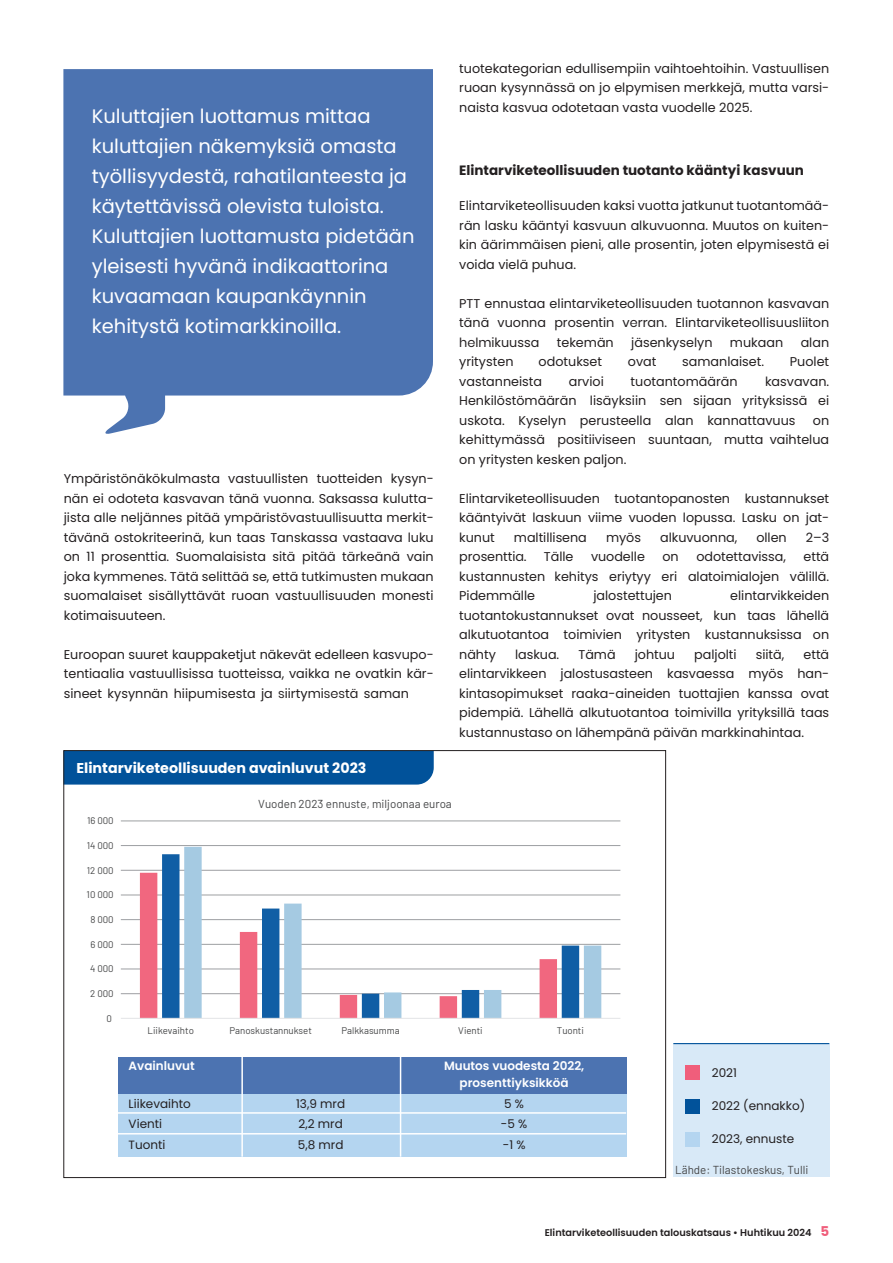
<style>
.page{position:relative;width:893px;height:1263px;background:#fff}
.page>*{position:absolute;margin:0;border:0;box-sizing:border-box;transform-origin:0 0}
.t1{font:19.5px/30px "Poppins";color:#fff}
.t2{font:700 14.25px "Poppins";color:#fff}
.t3{font:700 13.5px "Poppins";color:#231f20}
.t4{font:12.75px/19.5px "Poppins";color:#231f20;text-align:justify}
.t5{font:12px "Poppins";color:#231f20}
.t6{font:600 12px/16.5px "Poppins";color:#fff;text-align:center}
.t7{font:11.55px "Barlow";color:#454647}
.t8{font:600 9.75px "Poppins";color:#231f20}
.t9{font:9.6px "Barlow";color:#454647}
.s1{font-weight:700;font-size:13.5px;color:#f05e7b}
</style>
<div class="page">
<div style="left:118px;top:1056px;width:508px;height:38px;background:#4c73b1"></div>
<div style="left:118px;top:1094px;width:508px;height:63px;background:#b4d5f0"></div>
<hr style="left:118px;top:1112px;width:508px;height:2px;background:#fff">
<hr style="left:118px;top:1133px;width:508px;height:1px;background:#fff">
<div style="left:65px;top:752px;width:369px;height:32px;background:#01529a"></div>
<div style="left:673px;top:1043px;width:156px;height:134px;background:#d8e9f7"></div>
<hr style="left:673px;top:1043px;width:156px;height:1px;background:#01529a">
<div style="left:685px;top:1065px;width:15px;height:15px;background:#f05e7b"></div>
<div style="left:685px;top:1099px;width:15px;height:15px;background:#01529a"></div>
<div style="left:685px;top:1133px;width:15px;height:14px;background:#b4d5f0"></div>
<hr style="left:241px;top:1056px;width:2px;height:101px;background:#fff">
<hr style="left:400px;top:1056px;width:1px;height:101px;background:#fff">
<div style="left:63px;top:69px;width:370px;height:326px;background:#4c73b1"></div>
<svg style="left:104px;top:386px;width:61px;height:48px"></svg>
<hr style="left:121px;top:993px;width:499px;height:1px;background:#9d9fa2">
<hr style="left:121px;top:969px;width:499px;height:1px;background:#9d9fa2">
<hr style="left:121px;top:944px;width:499px;height:1px;background:#9d9fa2">
<hr style="left:121px;top:919px;width:499px;height:1px;background:#9d9fa2">
<hr style="left:121px;top:895px;width:499px;height:1px;background:#9d9fa2">
<hr style="left:121px;top:870px;width:499px;height:1px;background:#9d9fa2">
<hr style="left:121px;top:845px;width:499px;height:1px;background:#9d9fa2">
<hr style="left:121px;top:821px;width:499px;height:1px;background:#9d9fa2">
<svg style="left:140px;top:873px;width:22px;height:145px;fill:#f1677f"></svg>
<svg style="left:162px;top:854px;width:22px;height:164px;fill:#105ea5"></svg>
<svg style="left:184px;top:847px;width:417px;height:171px"></svg>
<hr style="left:121px;top:1018px;width:499px;height:1px;background:#e3e4e6">
<p class="t1" style="left:92px;top:101px;width:324px">Kuluttajien luottamus mittaa kuluttajien näkemyksiä omasta työllisyydestä, rahatilanteesta ja käytettävissä olevista tuloista.<br>Kuluttajien luottamusta pidetään yleisesti hyvänä indikaattorina kuvaamaan kaupankäynnin kehitystä kotimarkkinoilla.</p>
<p class="t4" style="left:64px;top:469px;width:371px">Ympäristönäkökulmasta vastuullisten tuotteiden kysyn&shy;nän ei odoteta kasvavan tänä vuonna. Saksassa kulutta&shy;jista alle neljännes pitää ympäristövastuullisuutta merkit&shy;tävänä ostokriteerinä, kun taas Tanskassa vastaava luku on 11 prosenttia. Suomalaisista sitä pitää tärkeänä vain joka kymmenes. Tätä selittää se, että tutkimusten mukaan suomalaiset sisällyttävät ruoan vastuullisuuden monesti kotimaisuuteen.</p>
<p class="t4" style="left:64px;top:645px;width:371px">Euroopan suuret kauppaketjut näkevät edelleen kasvupo&shy;tentiaalia vastuullisissa tuotteissa, vaikka ne ovatkin kär&shy;sineet kysynnän hiipumisesta ja siirtymisestä saman</p>
<p class="t2" style="left:77px;top:759px;width:291px">Elintarviketeollisuuden avainluvut 2023</p>
<p class="t4" style="left:459px;top:59px;width:371px">tuotekategorian edullisempiin vaihtoehtoihin. Vastuullisen ruoan kysynnässä on jo elpymisen merkkejä, mutta varsi&shy;naista kasvua odotetaan vasta vuodelle 2025.</p>
<p class="t3" style="left:459px;top:163px;width:346px">Elintarviketeollisuuden tuotanto kääntyi kasvuun</p>
<p class="t4" style="left:459px;top:196px;width:371px">Elintarviketeollisuuden kaksi vuotta jatkunut tuotantomää&shy;rän lasku kääntyi kasvuun alkuvuonna. Muutos on kuiten&shy;kin äärimmäisen pieni, alle prosentin, joten elpymisestä ei voida vielä puhua.</p>
<p class="t4" style="left:459px;top:294px;width:371px">PTT ennustaa elintarviketeollisuuden tuotannon kasvavan tänä vuonna prosentin verran. Elintarviketeollisuusliiton helmikuussa</p>
<p class="t4" style="left:557px;top:333px;width:58px">tekemän</p>
<p class="t4" style="left:631px;top:333px;width:83px">jäsenkyselyn</p>
<p class="t4" style="left:730px;top:333px;width:55px">mukaan</p>
<p class="t4" style="left:801px;top:333px;width:30px">alan</p>
<p class="t4" style="left:459px;top:352px;width:56px">yritysten</p>
<p class="t4" style="left:539px;top:352px;width:65px">odotukset</p>
<p class="t4" style="left:628px;top:352px;width:30px">ovat</p>
<p class="t4" style="left:682px;top:352px;width:83px">samanlaiset.</p>
<p class="t4" style="left:790px;top:352px;width:41px">Puolet</p>
<p class="t4" style="left:459px;top:372px;width:84px">vastanneista</p>
<p class="t4" style="left:569px;top:372px;width:36px">arvioi</p>
<p class="t4" style="left:631px;top:372px;width:109px">tuotantomäärän</p>
<p class="t4" style="left:459px;top:372px;width:371px;text-indent:306px">kasvavan.<br>Henkilöstömäärän lisäyksiin sen sijaan yrityksissä ei uskota. Kyselyn perusteella alan kannattavuus</p>
<p class="t4" style="left:459px;top:411px;width:371px;text-indent:354px">on kehittymässä positiiviseen suuntaan, mutta vaihtelua on yritysten kesken paljon.</p>
<p class="t4" style="left:459px;top:489px;width:371px">Elintarviketeollisuuden tuotantopanosten kustannukset kääntyivät laskuun viime vuoden lopussa. Lasku on jat&shy;kunut</p>
<p class="t4" style="left:514px;top:528px;width:74px">maltillisena</p>
<p class="t4" style="left:606px;top:528px;width:37px">myös</p>
<p class="t4" style="left:660px;top:528px;width:79px">alkuvuonna,</p>
<p class="t4" style="left:756px;top:528px;width:32px">ollen</p>
<p class="t4" style="left:806px;top:528px;width:25px">2–3</p>
<p class="t4" style="left:459px;top:547px;width:69px">prosenttia.</p>
<p class="t4" style="left:544px;top:547px;width:31px">Tälle</p>
<p class="t4" style="left:591px;top:547px;width:55px">vuodelle</p>
<p class="t4" style="left:662px;top:547px;width:18px">on</p>
<p class="t4" style="left:696px;top:547px;width:91px">odotettavissa,</p>
<p class="t4" style="left:459px;top:547px;width:371px;text-indent:344px">että kustannusten kehitys eriytyy eri alatoimialojen välillä.<br>Pidemmälle</p>
<p class="t4" style="left:459px;top:586px;width:371px;text-indent:271px">elintarvikkeiden tuotantokustannukset ovat nousseet, kun taas lähellä alkutuotantoa toimivien yritysten kustannuksissa on nähty</p>
<p class="t4" style="left:593px;top:586px;width:80px">jalostettujen</p>
<p class="t4" style="left:515px;top:644px;width:46px">laskua.</p>
<p class="t4" style="left:578px;top:644px;width:39px">Tämä</p>
<p class="t4" style="left:635px;top:644px;width:42px">johtuu</p>
<p class="t4" style="left:694px;top:644px;width:44px">paljolti</p>
<p class="t4" style="left:756px;top:644px;width:30px">siitä,</p>
<p class="t4" style="left:459px;top:644px;width:371px;text-indent:344px">että elintarvikkeen jalostusasteen kasvaessa myös han&shy;kintasopimukset raaka-aineiden tuottajien kanssa ovat pidempiä. Lähellä alkutuotantoa toimivilla yrityksillä taas kustannustaso on lähempänä päivän markkinahintaa.</p>
<p class="t9" style="left:87px;top:814px;width:28px">16 000</p>
<p class="t9" style="left:87px;top:838px;width:28px">14 000</p>
<p class="t9" style="left:87px;top:863px;width:28px">12 000</p>
<p class="t9" style="left:87px;top:888px;width:29px">10 000</p>
<p class="t9" style="left:90px;top:913px;width:25px">8 000</p>
<p class="t9" style="left:91px;top:937px;width:25px">6 000</p>
<p class="t9" style="left:90px;top:962px;width:25px">4 000</p>
<p class="t9" style="left:90px;top:987px;width:25px">2 000</p>
<p class="t9" style="left:106px;top:1011px;width:7px">0</p>
<p class="t7" style="left:258px;top:796px;width:195px">Vuoden 2023 ennuste, miljoonaa euroa</p>
<p class="t9" style="left:148px;top:1024px;width:48px">Liikevaihto</p>
<p class="t9" style="left:229px;top:1024px;width:84px">Panoskustannukset</p>
<p class="t9" style="left:342px;top:1024px;width:60px">Palkkasumma</p>
<p class="t9" style="left:458px;top:1024px;width:26px">Vienti</p>
<p class="t9" style="left:557px;top:1024px;width:29px">Tuonti</p>
<p class="t6" style="left:129px;top:1058px;width:68px">Avainluvut</p>
<p class="t6" style="left:444px;top:1058px;width:142px">Muutos vuodesta 2022, prosenttiyksikköä</p>
<p class="t5" style="left:129px;top:1096px;width:64px">Liikevaihto</p>
<p class="t5" style="left:296px;top:1096px;width:50px">13,9 mrd</p>
<p class="t5" style="left:504px;top:1096px;width:21px">5 %</p>
<p class="t5" style="left:129px;top:1117px;width:35px">Vienti</p>
<p class="t5" style="left:298px;top:1117px;width:46px">2,2 mrd</p>
<p class="t5" style="left:501px;top:1117px;width:28px">-5 %</p>
<p class="t5" style="left:129px;top:1138px;width:38px">Tuonti</p>
<p class="t5" style="left:298px;top:1138px;width:47px">5,8 mrd</p>
<p class="t5" style="left:503px;top:1138px;width:24px">-1 %</p>
<p class="t5" style="left:712px;top:1066px;width:27px">2021</p>
<p class="t5" style="left:712px;top:1099px;width:95px">2022 (ennakko)</p>
<p class="t5" style="left:712px;top:1132px;width:84px">2023, ennuste</p>
<p class="t7" style="left:675px;top:1161px;width:135px">Lähde: Tilastokeskus, Tulli</p>
<p class="t8" style="left:545px;top:1226px;width:286px">Elintarviketeollisuuden talouskatsaus • Huhtikuu 2024 <span class="s1">5</span></p>
</div>
